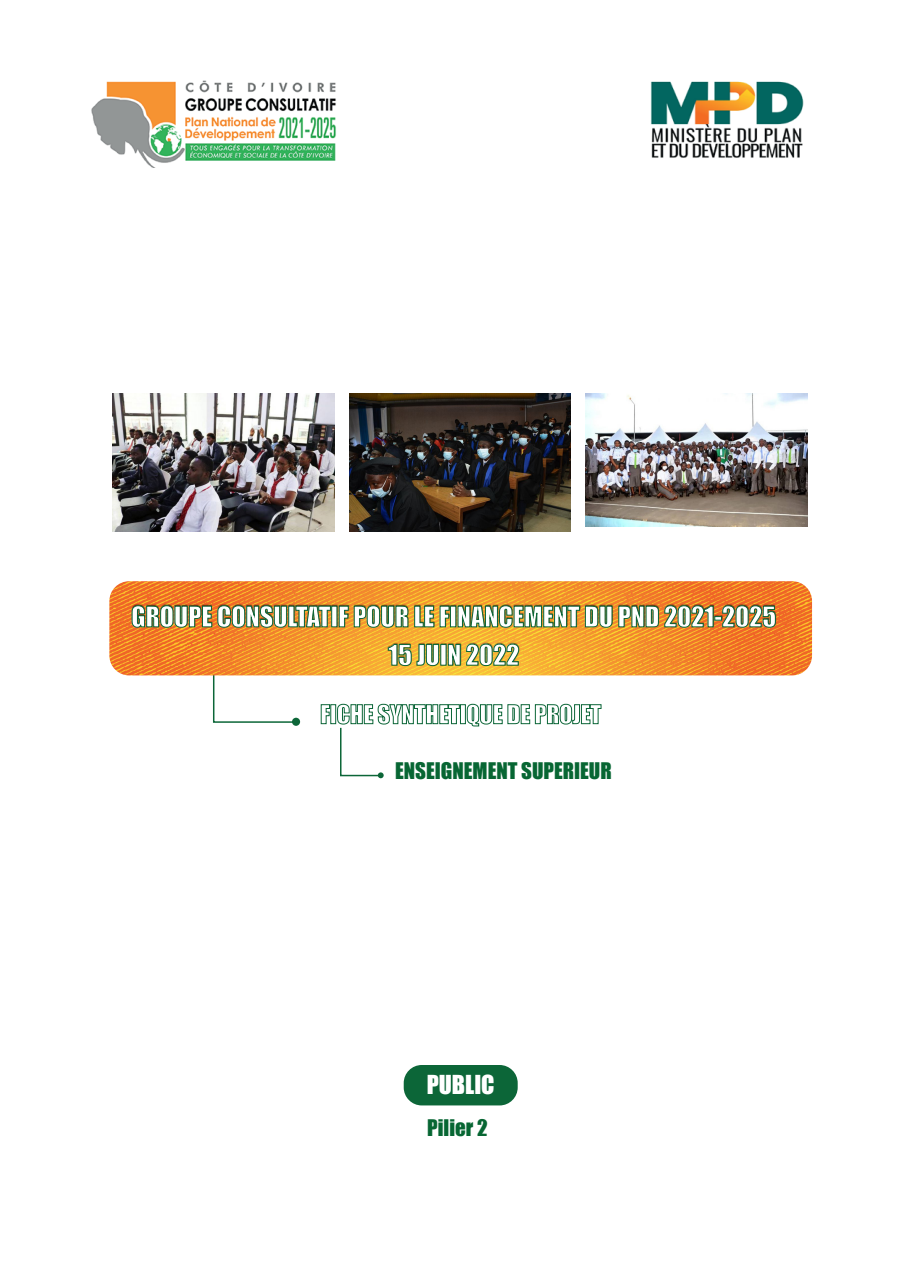
<style>
.page{position:relative;width:915px;height:1285px;background:#fff}
.page>*{position:absolute;margin:0;border:0;box-sizing:border-box;transform-origin:0 0}
.t1{font:26.1px/38.2px "Impact";color:#fff;text-align:center}
.t2{font:24px "Impact";color:#fff}
.t3{font:21px "Impact";color:#076633}
</style>
<div class="page">
<div style="left:403px;top:1064px;width:114px;height:41px;background:#0c6638;border-radius:18px"></div>
<img style="left:109px;top:581px;width:702px;height:87px">
<img style="left:109px;top:602px;width:699px;height:177px">
<svg style="left:132px;top:605px;width:199px;height:22px"></svg>
<div style="left:331px;top:606px;width:6px;height:21px;border:1px solid #0c6638"></div>
<svg style="left:339px;top:605px;width:9px;height:22px"></svg>
<svg style="left:354px;top:605px;width:54px;height:22px"></svg>
<svg style="left:414px;top:605px;width:35px;height:22px"></svg>
<div style="left:450px;top:606px;width:6px;height:21px;border:1px solid #0c6638"></div>
<svg style="left:457px;top:605px;width:122px;height:22px"></svg>
<svg style="left:585px;top:605px;width:27px;height:22px"></svg>
<svg style="left:618px;top:605px;width:40px;height:22px"></svg>
<svg style="left:664px;top:605px;width:111px;height:22px"></svg>
<svg style="left:388px;top:644px;width:51px;height:22px"></svg>
<div style="left:440px;top:644px;width:6px;height:21px;border:1px solid #0c6638"></div>
<svg style="left:447px;top:644px;width:13px;height:21px"></svg>
<svg style="left:466px;top:643px;width:53px;height:23px"></svg>
<img style="left:91px;top:80px;width:245px;height:88px">
<img style="left:650px;top:81px;width:154px;height:77px">
<svg style="left:320px;top:703px;width:10px;height:21px"></svg>
<div style="left:330px;top:704px;width:6px;height:20px;border:1px solid #0c6638"></div>
<div style="left:460px;top:704px;width:5px;height:20px;border:1px solid #0c6638"></div>
<svg style="left:466px;top:703px;width:135px;height:23px"></svg>
<div style="left:292px;top:717px;width:8px;height:8px;background:#0c6638;border-radius:50%"></div>
<svg style="left:336px;top:703px;width:124px;height:75px"></svg>
<img style="left:113px;top:393px;width:221px;height:138px">
<img style="left:349px;top:393px;width:221px;height:138px">
<img style="left:585px;top:393px;width:222px;height:133px">
<p class="t1" style="left:131px;top:596px;width:646px">GROUPE CONSULTATIF POUR LE FINANCEMENT DU PND 2021-2025<br>15 JUIN 2022</p>
<p class="t3" style="left:395px;top:754px;width:218px">ENSEIGNEMENT SUPERIEUR</p>
<p class="t2" style="left:426px;top:1065px;width:69px">PUBLIC</p>
<p class="t3" style="left:427px;top:1110px;width:62px">Pilier 2</p>
</div>
